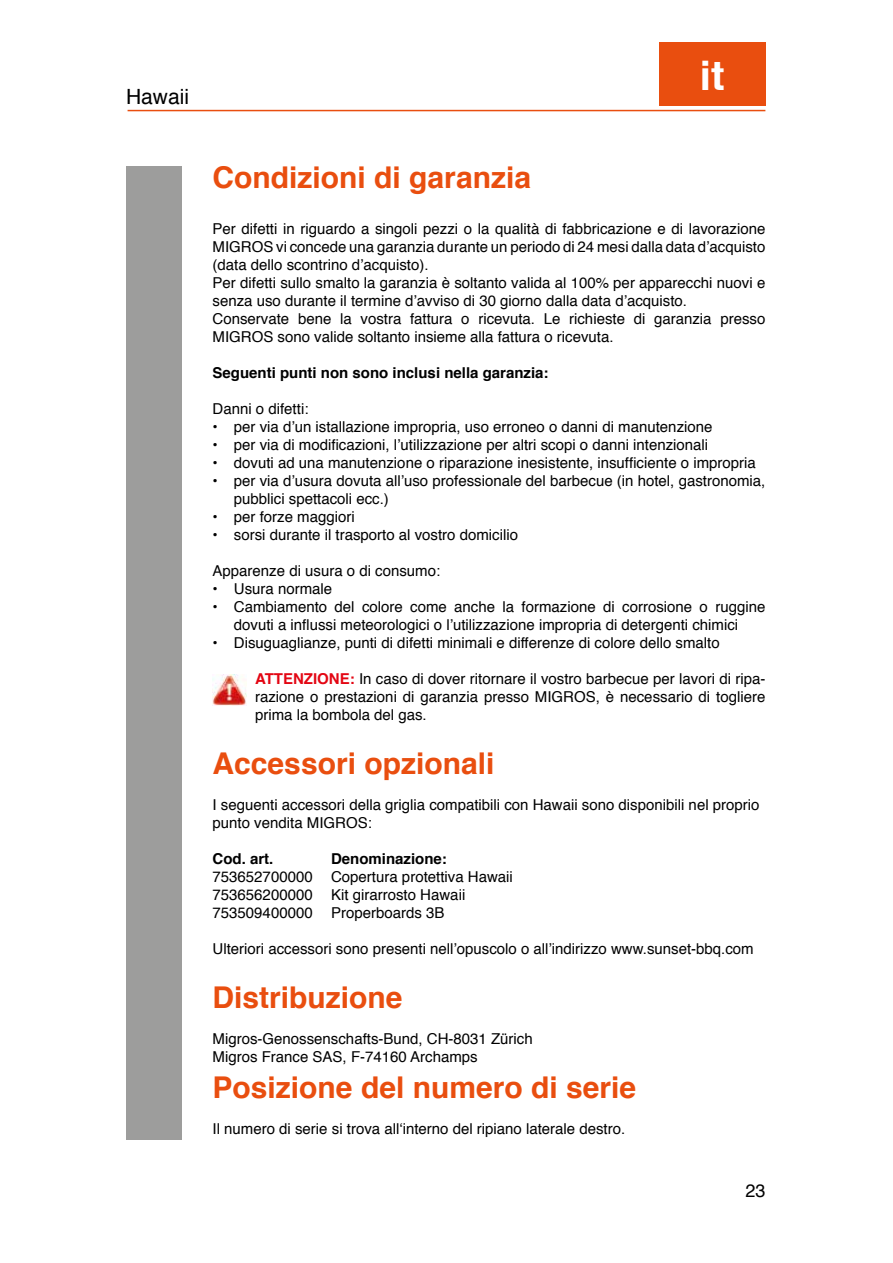
<style>
.page{position:relative;width:893px;height:1263px;background:#fff}
.page>*{position:absolute;margin:0;border:0;box-sizing:border-box;transform-origin:0 0}
.t1{font:700 40.8px "Helvetica";color:#fff}
.t2{font:700 30px "Helvetica";color:#e94e0f}
.t3{font:21px "Helvetica";color:#000}
.t4{font:18px "Helvetica";color:#000}
.t5{font:15px/18px "Helvetica";color:#000}
.t6{font:700 15px "Helvetica";color:#000}
.s1{font-weight:700;color:#e30613}
</style>
<div class="page">
<hr style="left:128px;top:110px;width:637px;height:1px;background:#e94e0f">
<div style="left:659px;top:43px;width:106px;height:63px;background:#e94e0f"></div>
<div style="left:126px;top:166px;width:55px;height:974px;background:#9d9d9c"></div>
<img style="left:213px;top:674px;width:34px;height:31px">
<h3 class="t3" style="left:126px;top:81px;width:64px">Hawaii</h3>
<h1 class="t1" style="left:700px;top:42px;width:26px">it</h1>
<h2 class="t2" style="left:213px;top:153px;width:320px">Condizioni di garanzia</h2>
<p class="t5" style="left:213px;top:220px;width:554px">Per difetti in riguardo a singoli pezzi o la qualità di fabbricazione e di lavorazione MIGROS vi concede una garanzia durante un periodo di 24 mesi dalla data d’acquisto (data dello scontrino d’acquisto).<br>Per difetti sullo smalto la garanzia è soltanto valida al 100% per apparecchi nuovi e senza uso durante il termine d’avviso di 30 giorno dalla data d’acquisto.<br>Conservate bene la vostra fattura o ricevuta. Le richieste di garanzia presso MIGROS sono valide soltanto insieme alla fattura o ricevuta.</p>
<p class="t6" style="left:213px;top:361px;width:337px">Seguenti punti non sono inclusi nella garanzia:</p>
<p class="t5" style="left:213px;top:400px;width:97px">Danni o difetti:</p>
<p class="t5" style="left:213px;top:418px;width:501px">• per via d’un istallazione impropria, uso erroneo o danni di manutenzione</p>
<p class="t5" style="left:213px;top:436px;width:497px">• per via di modificazioni, l’utilizzazione per altri scopi o danni intenzionali</p>
<p class="t5" style="left:213px;top:454px;width:545px">• dovuti ad una manutenzione o riparazione inesistente, insufficiente o impropria</p>
<p class="t5" style="left:234px;top:472px;width:533px;text-indent:-21px">• per via d’usura dovuta all’uso professionale del barbecue (in hotel, gastronomia, pubblici spettacoli ecc.)</p>
<p class="t5" style="left:213px;top:508px;width:144px">• per forze maggiori</p>
<p class="t5" style="left:213px;top:526px;width:307px">• sorsi durante il trasporto al vostro domicilio</p>
<p class="t5" style="left:213px;top:562px;width:229px">Apparenze di usura o di consumo:</p>
<p class="t5" style="left:213px;top:580px;width:121px">• Usura normale</p>
<p class="t5" style="left:213px;top:598px;width:554px;text-align:center">• Cambiamento del colore come anche la formazione di corrosione o ruggine dovuti a influssi meteorologici o l’utilizzazione impropria di detergenti chimici</p>
<p class="t5" style="left:213px;top:634px;width:509px">• Disuguaglianze, punti di difetti minimali e differenze di colore dello smalto</p>
<p class="t5" style="left:255px;top:670px;width:512px;text-align:justify"><span class="s1">ATTENZIONE:</span> In caso di dover ritornare il vostro barbecue per lavori di ripa&shy;razione o prestazioni di garanzia presso MIGROS, è necessario di togliere prima la bombola del gas.</p>
<h2 class="t2" style="left:213px;top:739px;width:283px">Accessori opzionali</h2>
<p class="t5" style="left:213px;top:796px;width:548px">I seguenti accessori della griglia compatibili con Hawaii sono disponibili nel proprio punto vendita MIGROS:</p>
<p class="t6" style="left:213px;top:847px;width:62px">Cod. art.</p>
<p class="t6" style="left:331px;top:847px;width:117px">Denominazione:</p>
<p class="t5" style="left:213px;top:868px;width:302px">753652700000 Copertura protettiva Hawaii<br>753656200000 Kit girarrosto Hawaii<br>753509400000 Properboards 3B</p>
<p class="t5" style="left:213px;top:940px;width:543px">Ulteriori accessori sono presenti nell’opuscolo o all’indirizzo www.sunset-bbq.com</p>
<h2 class="t2" style="left:213px;top:973px;width:192px">Distribuzione</h2>
<p class="t5" style="left:213px;top:1030px;width:322px">Migros-Genossenschafts-Bund, CH-8031 Zürich<br>Migros France SAS, F-74160 Archamps</p>
<h2 class="t2" style="left:213px;top:1063px;width:425px">Posizione del numero di serie</h2>
<p class="t5" style="left:213px;top:1120px;width:414px">Il numero di serie si trova all‘interno del ripiano laterale destro.</p>
<p class="t4" style="left:745px;top:1176px;width:22px">23</p>
</div>
